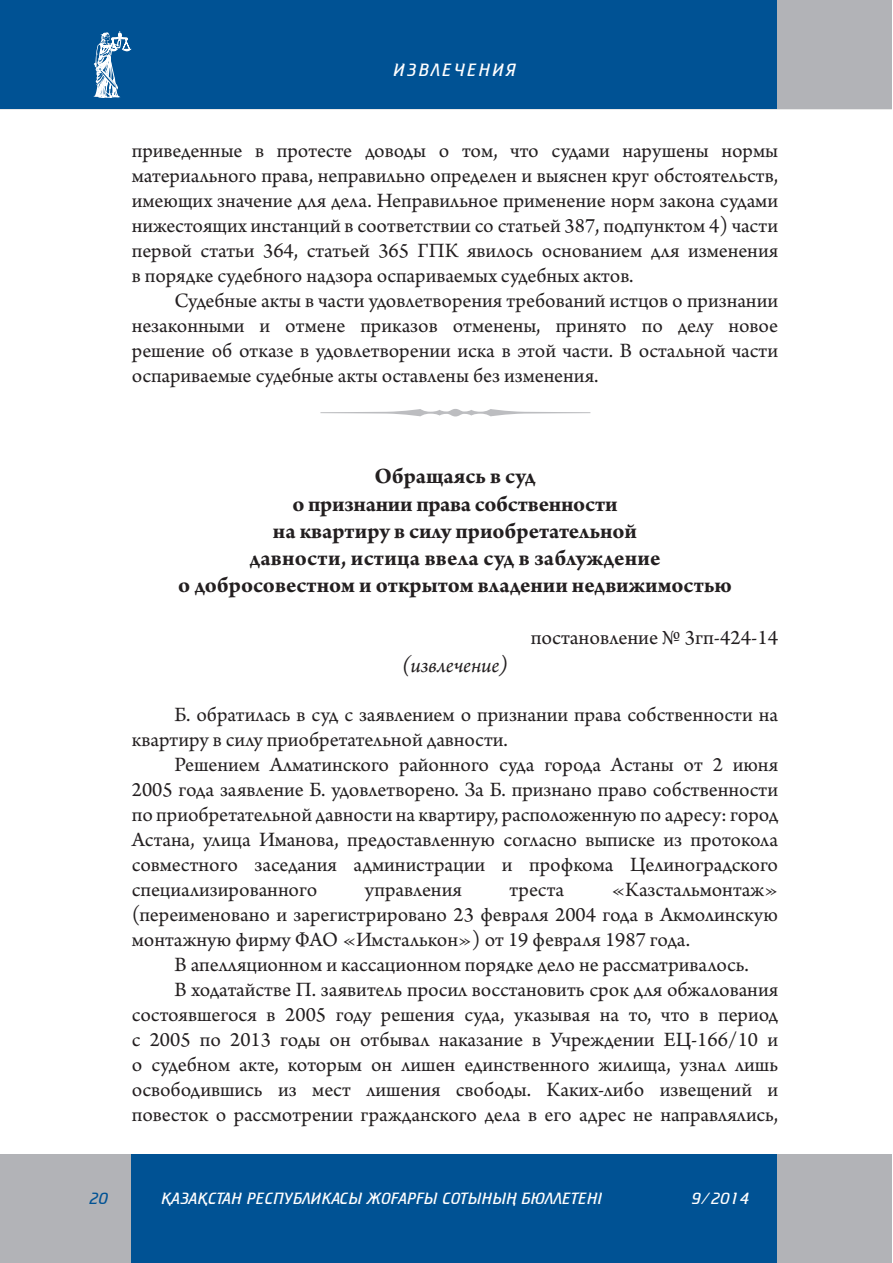
<style>
.page{position:relative;width:893px;height:1263px;background:#fff}
.page>*{position:absolute;margin:0;border:0;box-sizing:border-box;transform-origin:0 0}
.t1{font:700 23.25px/27.2px "Arno Pro";color:#231f20;text-align:center}
.t2{font:italic 22.5px "Arno Pro";color:#231f20}
.t3{font:21.75px "Arno Pro";color:#231f20}
.t4{font:21.45px/24.9px "Arno Pro";color:#231f20;text-align:justify}
.t5{font:300 18px "FK Cricket";letter-spacing:.11em;color:#fff}
.t6{font:300 16.5px "FK Cricket";color:#fff}
.t7{font:300 16.5px "FK Cricket";color:#005294}
</style>
<div class="page">
<div style="left:777px;top:1155px;width:114px;height:108px;background:#b2b3b7"></div>
<div style="left:130px;top:1155px;width:647px;height:108px;background:#005294"></div>
<div style="left:0;top:1155px;width:130px;height:108px;background:#b2b3b7"></div>
<div style="left:777px;top:0;width:114px;height:109px;background:#b2b3b7"></div>
<div style="left:0;top:0;width:777px;height:109px;background:#005294"></div>
<svg style="left:93px;top:31px;width:39px;height:67px"></svg>
<svg style="left:320px;top:409px;width:270px;height:7px"></svg>
<p class="t5" style="left:394px;top:61px;width:124px">ИЗВЛЕЧЕНИЯ</p>
<p class="t4" style="left:132px;top:139px;width:648px">приведенные в протесте доводы о том, что судами нарушены нормы материального права, неправильно определен и выяснен круг обстоятельств, имеющих значение для дела. Неправильное применение норм закона судами нижестоящих инстанций в соответствии со статьей 387, подпунктом 4) части первой статьи 364, статьей 365 ГПК явилось основанием для изменения в порядке судебного надзора оспариваемых судебных актов.</p>
<p class="t4" style="left:132px;top:289px;width:648px;text-indent:43px">Судебные акты в части удовлетворения требований истцов о признании незаконными и отмене приказов отменены, принято по делу новое решение об отказе в удовлетворении иска в этой части. В остальной части оспариваемые судебные акты оставлены без изменения.</p>
<p class="t1" style="left:178px;top:464px;width:555px">Обращаясь в суд<br>о признании права собственности<br>на квартиру в силу приобретательной<br>давности, истица ввела суд в заблуждение<br>о добросовестном и открытом владении недвижимостью</p>
<p class="t3" style="left:531px;top:625px;width:249px">постановление № 3гп-424-14</p>
<p class="t2" style="left:402px;top:652px;width:107px">(извлечение)</p>
<p class="t4" style="left:132px;top:704px;width:648px;text-indent:43px">Б. обратилась в суд с заявлением о признании права собственности на квартиру в силу приобретательной давности.</p>
<p class="t4" style="left:132px;top:754px;width:648px;text-indent:43px">Решением Алматинского районного суда города Астаны от 2 июня 2005 года заявление Б. удовлетворено. За Б. признано право собственности по приобретательной давности на квартиру, расположенную по адресу: город Астана, улица Иманова, предоставленную согласно выписке из протокола совместного заседания администрации и профкома Целиноградского специализированного</p>
<p class="t4" style="left:132px;top:878px;width:648px;text-indent:480px">«Казстальмонтаж» (переименовано и зарегистрировано 23 февраля 2004 года в Акмолинскую монтажную фирму ФАО «Имсталькон») от 19 февраля 1987 года.</p>
<p class="t4" style="left:174px;top:953px;width:576px">В апелляционном и кассационном порядке дело не рассматривалось.</p>
<p class="t4" style="left:174px;top:978px;width:605px">В ходатайстве П. заявитель просил восстановить срок для обжалования</p>
<p class="t4" style="left:132px;top:1003px;width:648px">состоявшегося в 2005 году решения суда, указывая на то, что в период</p>
<p class="t4" style="left:132px;top:1028px;width:648px">с 2005 по 2013 годы он отбывал наказание в Учреждении ЕЦ-166/10 и</p>
<p class="t4" style="left:132px;top:1053px;width:648px">о судебном акте, которым он лишен единственного жилища, узнал лишь</p>
<p class="t4" style="left:132px;top:1078px;width:648px">освободившись из мест лишения свободы. Каких-либо извещений и</p>
<p class="t4" style="left:132px;top:1103px;width:648px">повесток о рассмотрении гражданского дела в его адрес не направлялись,</p>
<p class="t4" style="left:365px;top:878px;width:98px">управления</p>
<p class="t4" style="left:509px;top:878px;width:56px">треста</p>
<p class="t7" style="left:89px;top:1190px;width:21px">20</p>
<p class="t6" style="left:162px;top:1190px;width:443px">¬АЗА¬СТАН РЕСПУБЛИКАСЫ ЖОªАРªЫ СОТЫНЫ£ БЮЛЛЕТЕНI</p>
<p class="t6" style="left:692px;top:1191px;width:59px">9/2014</p>
</div>
